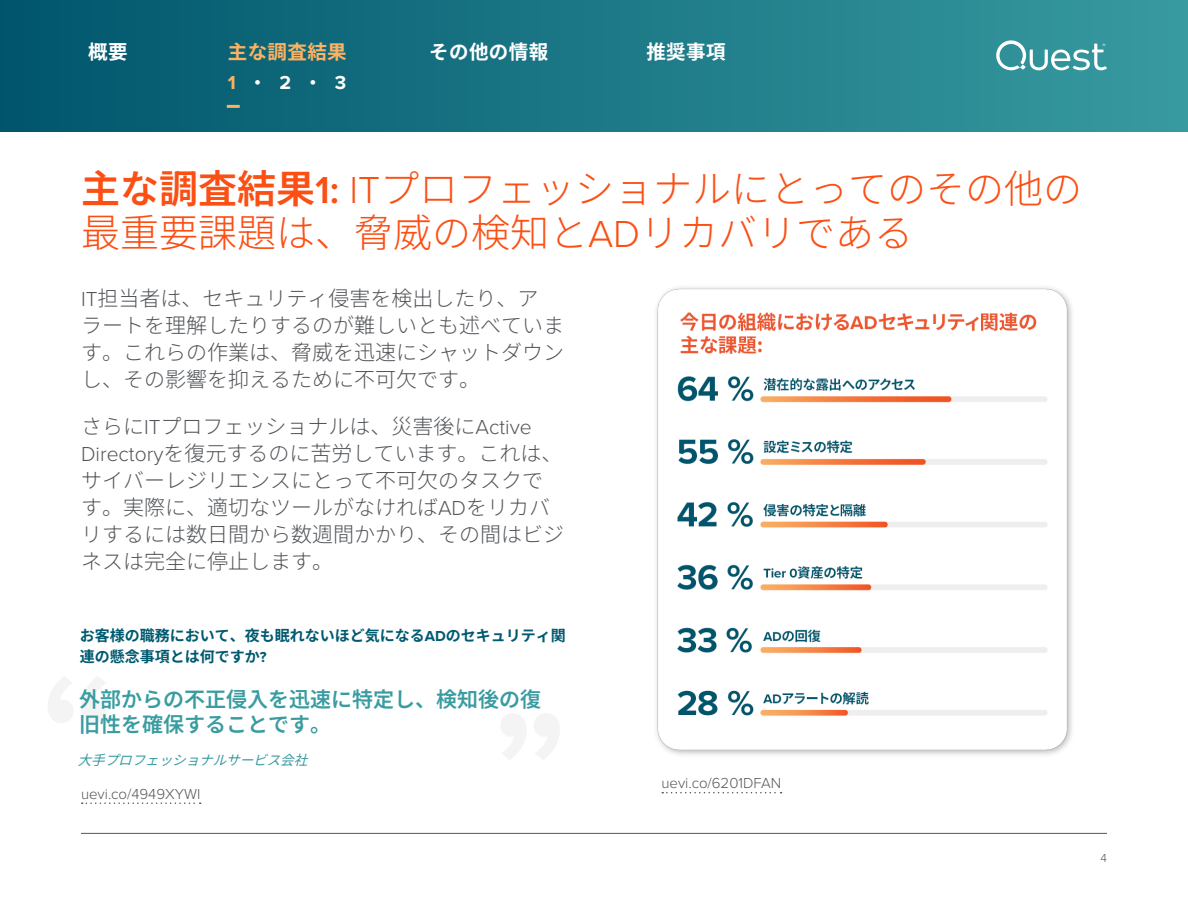
<style>
.page{position:relative;width:1188px;height:918px;background:#fff}
.page>*{position:absolute;margin:0;border:0;box-sizing:border-box;transform-origin:0 0}
.Intro_header{font:300 39px/43.5px "Noto Sans JP";color:#fb4f14}
.Body{font:300 21px/27px "Noto Sans JP";color:#53565a}
.Quote-pure_blue{font:600 21px/25.5px "Noto Sans JP";color:#399ca1}
.Contents_Nav{font:700 19.5px "Noto Sans JP";letter-spacing:.02em;color:#fff}
.Contents_Nav-2{font:700 19.5px "Noto Sans JP";letter-spacing:.02em;color:#fbb264}
.Contents_Nav-3{font:700 19.5px "Proxima Nova";color:#fff}
.Section_Heading_3{font:700 15px/21px "Noto Sans JP";color:#005a70}
.Body-2{font:300 15px "Proxima Nova";color:#53565a}
.Quote_Author{font:italic 13.5px "Noto Sans JP";color:#399ca1}
.t1{font:300 12px "Proxima Nova";color:#53565a}
.s1{color:#fbb264}
.s2{font-weight:600}
.s3{font-family:"Proxima Nova";font-weight:600}
.s4{font-family:"Proxima Nova"}
</style>
<div class="page">
<svg style="left:501px;top:713px;width:59px;height:47px"></svg>
<svg style="left:48px;top:677px;width:58px;height:46px"></svg>
<hr style="left:81px;top:833px;width:1026px;height:1px;background:#54555a">
<svg style="left:82px;top:802px;width:119px;height:2px"></svg>
<img style="left:656px;top:287px;width:416px;height:468px">
<svg style="left:662px;top:792px;width:120px;height:1px"></svg>
<div style="left:0;top:0;width:1188px;height:132px;background:linear-gradient(to right,#00556c,#389ba0)"></div>
<svg style="left:227px;top:105px;width:13px;height:3px"></svg>
<svg style="left:996px;top:40px;width:111px;height:30px"></svg>
<p class="Contents_Nav" style="left:88px;top:41px;width:41px">概要</p>
<p class="Contents_Nav-2" style="left:228px;top:41px;width:120px">主な調査結果</p>
<p class="Contents_Nav-3" style="left:228px;top:68px;width:120px"><span class="s1">1</span>•2•3</p>
<p class="Contents_Nav" style="left:429px;top:41px;width:120px">その他の情報</p>
<p class="Contents_Nav" style="left:646px;top:41px;width:81px">推奨事項</p>
<p class="Intro_header" style="left:81px;top:168px;width:1003px"><span class="s2">主な調査結果</span><span class="s3">1:</span> <span class="s4">IT</span>プロフェッショナルにとってのその他の最重要課題は、脅威の検知と<span class="s4">AD</span>リカバリである</p>
<p class="Body" style="left:81px;top:285px;width:484px"><span class="s4">IT</span>担当者は、セキュリティ侵害を検出したり、アラートを理解したりするのが難しいとも述べています。これらの作業は、脅威を迅速にシャットダウンし、その影響を抑えるために不可欠です。</p>
<p class="Body" style="left:81px;top:413px;width:484px">さらに<span class="s4">IT</span>プロフェッショナルは、災害後に<span class="s4">Active<br>Directory</span>を復元するのに苦労しています。これは、サイバーレジリエンスにとって不可欠のタスクです。実際に、適切なツールがなければ<span class="s4">AD</span>をリカバリするには数日間から数週間かかり、その間はビジネスは完全に停止します。</p>
<p class="Section_Heading_3" style="left:80px;top:625px;width:488px">お客様の職務において、夜も眠れないほど気になる<span class="s4">AD</span>のセキュリティ関連の懸念事項とは何ですか<span class="s4">?</span></p>
<p class="Quote-pure_blue" style="left:79px;top:687px;width:463px">外部からの不正侵入を迅速に特定し、検知後の復旧性を確保することです。</p>
<p class="Quote_Author" style="left:78px;top:752px;width:241px">大手プロフェッショナルサービス会社</p>
<p class="Body-2" style="left:81px;top:783px;width:121px">uevi.co/4949XYWI</p>
<p class="Body-2" style="left:662px;top:772px;width:121px">uevi.co/6201DFAN</p>
<p class="t1" style="left:1101px;top:849px;width:8px">4</p>
</div>
